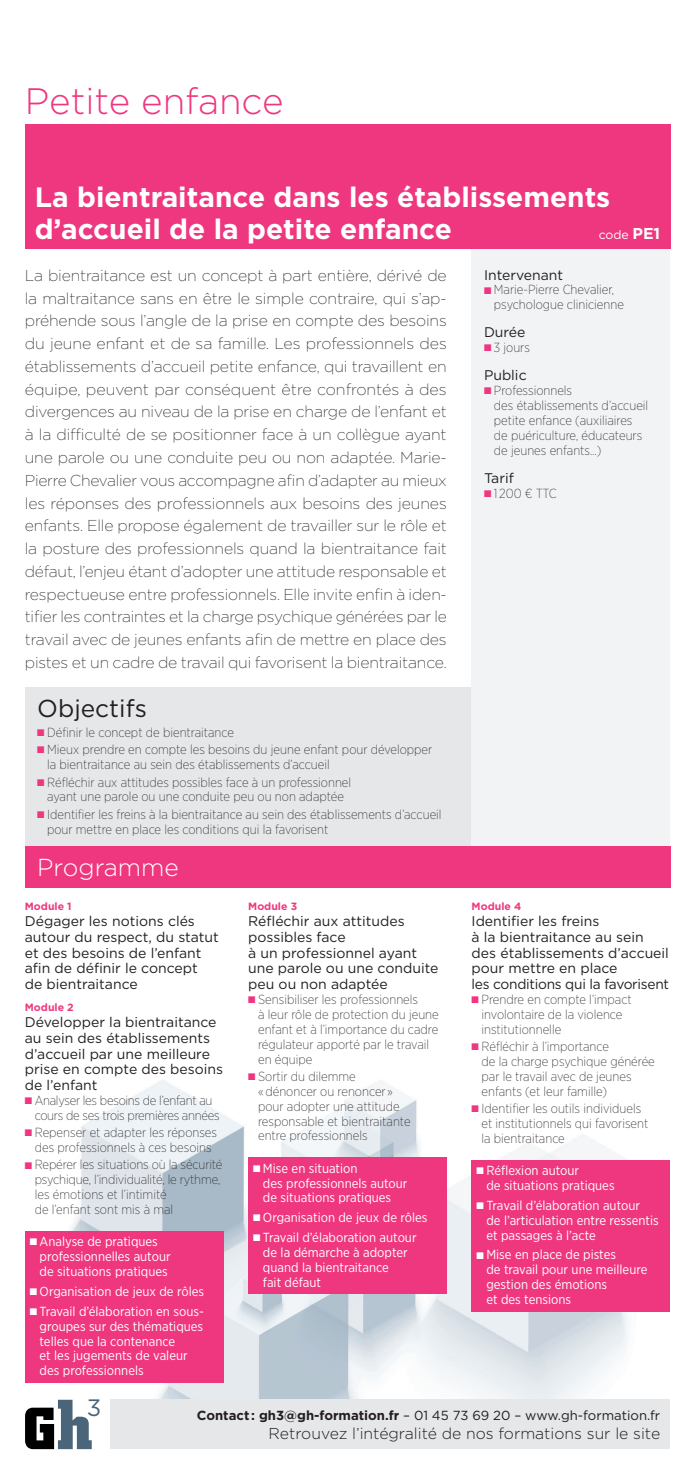
<style>
.page{position:relative;width:695px;height:1474px;background:#fff}
.page>*{position:absolute;margin:0;border:0;box-sizing:border-box;transform-origin:0 0}
.t1{font:700 59.68px "Square Slabserif 711 BT";color:#000}
.t2{font:300 36.75px "Gotham";color:#ef377f}
.Titre{font:700 28px/31.5px "Gotham";color:#fff}
.Obj_titre{font:24.5px "Gotham";color:#231f20}
.Prog_gros_titre{font:300 24.5px "Gotham";color:#fff}
.t3{font:23.62px "Gotham";color:#4a6479}
.Txt_c{font:200 15.75px/22.8px "Gotham";letter-spacing:-.01em;color:#231f20;text-align:justify}
.t4{font:300 15.75px "Gotham";color:#231f20}
.Prog_titre{font:14px/15.8px "Gotham";color:#231f20}
.Infos_titre{font:14px "Gotham";color:#231f20}
.t5{font:200 13.12px/14.9px "Gotham Narrow";color:#231f20}
.Zoom_petite_enfance{font:13.12px/14.9px "Gotham Narrow";color:#fff}
.t6{font:200 13.12px/14.9px "Gotham Narrow";letter-spacing:-.02em;color:#231f20}
.t7{font:13.12px "Gotham";color:#231f20}
.Titre-2{font:12.25px "Gotham";color:#fff}
.Prog_titre-2{font:700 10.5px "Gotham";color:#ef377f}
.s1{font-weight:700;font-size:15.75px}
.s2{color:#ef377f}
.s3{font-size:71.05px;color:#4a6479}
.s4{font-weight:700}
</style>
<div class="page">
<img style="left:32px;top:1080px;width:634px;height:319px">
<div style="left:110px;top:1399px;width:560px;height:50px;background:#e6e7e9"></div>
<div style="left:25px;top:687px;width:446px;height:35px;background:#e6e7e9"></div>
<div style="left:25px;top:721px;width:446px;height:28px;background:#e6e7e9"></div>
<div style="left:25px;top:739px;width:446px;height:42px;background:#e6e7e9"></div>
<div style="left:25px;top:771px;width:446px;height:43px;background:#e6e7e9"></div>
<div style="left:25px;top:803px;width:446px;height:43px;background:#e6e7e9"></div>
<div style="left:471px;top:244px;width:199px;height:107px;background:#f2f3f4"></div>
<div style="left:471px;top:345px;width:199px;height:152px;background:#f2f3f4"></div>
<div style="left:471px;top:448px;width:199px;height:401px;background:#f2f3f4"></div>
<div style="left:25px;top:846px;width:645px;height:42px;background:#ef377f"></div>
<div style="left:25px;top:1230px;width:198px;height:53px;background:#ef377f"></div>
<div style="left:25px;top:1280px;width:198px;height:23px;background:#ef377f"></div>
<div style="left:25px;top:1300px;width:198px;height:82px;background:#ef377f"></div>
<div style="left:248px;top:1157px;width:198px;height:52px;background:#ef377f"></div>
<div style="left:248px;top:1206px;width:198px;height:23px;background:#ef377f"></div>
<div style="left:248px;top:1226px;width:198px;height:68px;background:#ef377f"></div>
<div style="left:471px;top:1159px;width:199px;height:38px;background:#ef377f"></div>
<div style="left:471px;top:1194px;width:199px;height:53px;background:#ef377f"></div>
<div style="left:471px;top:1243px;width:199px;height:68px;background:#ef377f"></div>
<div style="left:25px;top:124px;width:645px;height:124px;background:#ef377f"></div>
<h2 class="t2" style="left:25px;top:78px;width:260px">Petite enfance</h2>
<p class="Titre" style="left:35px;top:181px;width:577px">La bientraitance dans les établissements d’accueil de la petite enfance</p>
<p class="Titre-2" style="left:598px;top:226px;width:63px">code <span class="s1">PE1</span></p>
<p class="Txt_c" style="left:25px;top:263px;width:423px">La bientraitance est un concept à part entière, dérivé de la maltraitance sans en être le simple contraire, qui s’ap&shy;préhende sous l’angle de la prise en compte des besoins du jeune enfant et de sa famille. Les professionnels des établissements d’accueil petite enfance, qui travaillent en équipe, peuvent par conséquent être confrontés à des divergences au niveau de la prise en charge de l’enfant et à la difficulté de se positionner face à un collègue ayant une parole ou une conduite peu ou non adaptée. Marie-Pierre Chevalier vous accompagne afin d’adapter au mieux les réponses des professionnels aux besoins des jeunes enfants. Elle propose également de travailler sur le rôle et la posture des professionnels quand la bientraitance fait défaut, l’enjeu étant d’adopter une attitude responsable et respectueuse entre professionnels. Elle invite enfin à iden&shy;tifier les contraintes et la charge psychique générées par le travail avec de jeunes enfants afin de mettre en place des pistes et un cadre de travail qui favorisent la bientraitance.</p>
<p class="Obj_titre" style="left:37px;top:692px;width:111px">Objectifs</p>
<p class="t5" style="left:37px;top:724px;width:198px"><span class="s2">■</span> Définir le concept de bientraitance</p>
<p class="t5" style="left:47px;top:742px;width:386px;text-indent:-10px"><span class="s2">■</span> Mieux prendre en compte les besoins du jeune enfant pour développer la bientraitance au sein des établissements d’accueil</p>
<p class="t5" style="left:37px;top:774px;width:315px;text-align:center"><span class="s2">■</span> Réfléchir aux attitudes possibles face à un professionnel ayant une parole ou une conduite peu ou non adaptée</p>
<p class="t5" style="left:47px;top:806px;width:396px;text-indent:-10px"><span class="s2">■</span> Identifier les freins à la bientraitance au sein des établissements d’accueil pour mettre en place les conditions qui la favorisent</p>
<p class="Prog_gros_titre" style="left:37px;top:851px;width:143px">Programme</p>
<p class="Prog_titre-2" style="left:25px;top:899px;width:48px">Module 1</p>
<p class="Prog_titre" style="left:25px;top:913px;width:195px">Dégager les notions clés autour du respect, du statut et des besoins de l’enfant afin de définir le concept<br>de bientraitance</p>
<p class="Prog_titre-2" style="left:25px;top:1000px;width:51px">Module 2</p>
<p class="Prog_titre" style="left:25px;top:1013px;width:200px">Développer la bientraitance au sein des établissements d’accueil par une meilleure prise en compte des besoins de l’enfant</p>
<p class="t6" style="left:35px;top:1092px;width:186px;text-indent:-10px"><span class="s2">■</span> Analyser les besoins de l’enfant au cours de ses trois premières années</p>
<p class="t5" style="left:25px;top:1124px;width:194px;text-align:center"><span class="s2">■</span> Repenser et adapter les réponses des professionnels à ces besoins</p>
<p class="t5" style="left:35px;top:1157px;width:189px;text-indent:-10px"><span class="s2">■</span> Repérer les situations où la sécurité psychique, l’individualité, le rythme, les émotions et l’intimité<br>de l’enfant sont mis à mal</p>
<p class="Zoom_petite_enfance" style="left:40px;top:1233px;width:132px;text-indent:-10px">■ Analyse de pratiques professionnelles autour de situations pratiques</p>
<p class="Zoom_petite_enfance" style="left:30px;top:1283px;width:176px">■ Organisation de jeux de rôles</p>
<p class="Zoom_petite_enfance" style="left:40px;top:1303px;width:166px;text-indent:-10px">■ Travail d’élaboration en sous&shy;groupes sur des thématiques telles que la contenance<br>et les jugements de valeur des professionnels</p>
<p class="Prog_titre-2" style="left:248px;top:899px;width:50px">Module 3</p>
<p class="Prog_titre" style="left:248px;top:913px;width:192px">Réfléchir aux attitudes possibles face<br>à un professionnel ayant une parole ou une conduite peu ou non adaptée</p>
<p class="t5" style="left:258px;top:991px;width:182px;text-indent:-10px"><span class="s2">■</span> Sensibiliser les professionnels<br>à leur rôle de protection du jeune enfant et à l’importance du cadre régulateur apporté par le travail en équipe</p>
<p class="t5" style="left:258px;top:1068px;width:154px;text-indent:-10px"><span class="s2">■</span> Sortir du dilemme<br>« dénoncer ou renoncer » pour adopter une attitude responsable et bientraitante entre professionnels</p>
<p class="Zoom_petite_enfance" style="left:263px;top:1160px;width:146px;text-indent:-10px">■ Mise en situation<br>des professionnels autour de situations pratiques</p>
<p class="Zoom_petite_enfance" style="left:253px;top:1209px;width:176px">■ Organisation de jeux de rôles</p>
<p class="Zoom_petite_enfance" style="left:263px;top:1229px;width:155px;text-indent:-10px">■ Travail d’élaboration autour de la démarche à adopter quand la bientraitance<br>fait défaut</p>
<p class="Infos_titre" style="left:484px;top:265px;width:81px">Intervenant</p>
<p class="t5" style="left:494px;top:282px;width:131px;text-indent:-10px"><span class="s2">■</span> Marie-Pierre Chevalier, psychologue clinicienne</p>
<p class="Infos_titre" style="left:484px;top:323px;width:43px">Durée</p>
<p class="t5" style="left:484px;top:340px;width:47px"><span class="s2">■</span> 3 jours</p>
<p class="Infos_titre" style="left:484px;top:366px;width:44px">Public</p>
<p class="t5" style="left:494px;top:383px;width:156px;text-indent:-10px"><span class="s2">■</span> Professionnels<br>des établissements d’accueil petite enfance (auxiliaires de puériculture, éducateurs de jeunes enfants…)</p>
<p class="Infos_titre" style="left:484px;top:469px;width:31px">Tarif</p>
<p class="t5" style="left:484px;top:485px;width:74px"><span class="s2">■</span> 1 200 € TTC</p>
<p class="Prog_titre-2" style="left:471px;top:899px;width:51px">Module 4</p>
<p class="Prog_titre" style="left:471px;top:913px;width:199px">Identifier les freins<br>à la bientraitance au sein des établissements d’accueil pour mettre en place<br>les conditions qui la favorisent</p>
<p class="t5" style="left:481px;top:991px;width:152px;text-indent:-10px"><span class="s2">■</span> Prendre en compte l’impact involontaire de la violence institutionnelle</p>
<p class="t5" style="left:481px;top:1038px;width:175px;text-indent:-10px"><span class="s2">■</span> Réfléchir à l’importance<br>de la charge psychique générée par le travail avec de jeunes enfants (et leur famille)</p>
<p class="t5" style="left:481px;top:1100px;width:168px;text-indent:-10px"><span class="s2">■</span> Identifier les outils individuels et institutionnels qui favorisent la bientraitance</p>
<p class="Zoom_petite_enfance" style="left:486px;top:1162px;width:130px;text-indent:-10px">■ Réflexion autour<br>de situations pratiques</p>
<p class="Zoom_petite_enfance" style="left:486px;top:1197px;width:174px;text-indent:-10px">■ Travail d’élaboration autour<br>de l’articulation entre ressentis et passages à l’acte</p>
<p class="Zoom_petite_enfance" style="left:486px;top:1247px;width:162px;text-indent:-10px">■ Mise en place de pistes<br>de travail pour une meilleure gestion des émotions<br>et des tensions</p>
<h1 class="t1" style="left:23px;top:1391px;width:72px">G<span class="s3">h</span></h1>
<h3 class="t3" style="left:87px;top:1392px;width:16px">3</h3>
<p class="t7" style="left:197px;top:1406px;width:465px"><span class="s4">Contact : gh3@gh-formation.fr</span> – 01 45 73 69 20 – www.gh-formation.fr</p>
<p class="t4" style="left:268px;top:1423px;width:393px">Retrouvez l’intégralité de nos formations sur le site</p>
</div>
